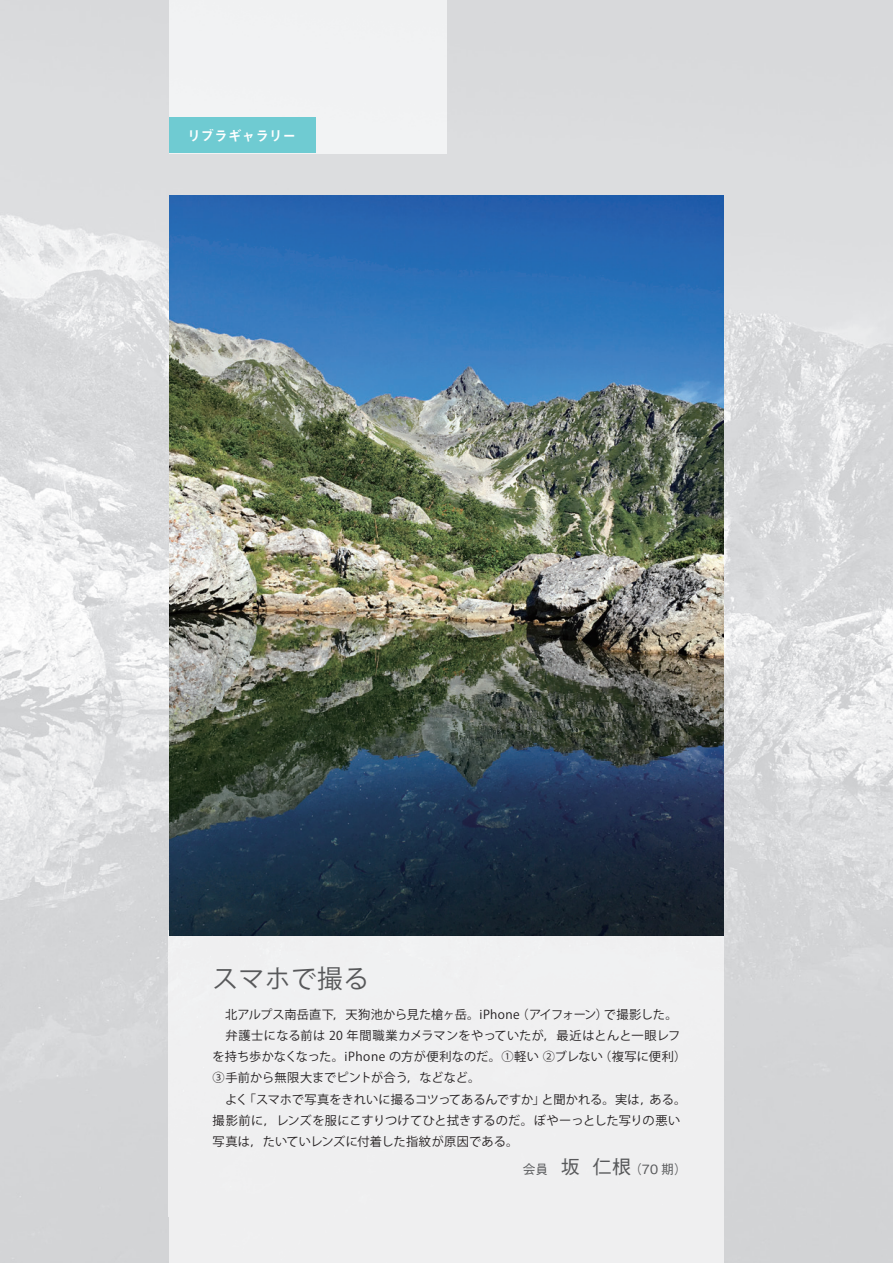
<style>
.page{position:relative;width:893px;height:1263px;background:#fff}
.page>*{position:absolute;margin:0;border:0;box-sizing:border-box;transform-origin:0 0}
.t1{font:25.5px "Koz Go Pro";letter-spacing:.025em;color:#57585a}
.t2{font:13.8px "Midashi Go Pro MB31";letter-spacing:-.01em;color:#fff}
.t3{font:500 12.75px "Gothic BBB Pro";color:#57585a}
.t4{font:12.15px/21.3px "Koz Go Pro";letter-spacing:.005em;color:#231f20}
.s1{font-size:19.2px}
</style>
<div class="page">
<img style="left:0;top:0;width:893px;height:1263px">
<div style="left:168px;top:931px;width:556px;height:332px;background:#efeff0"></div>
<div style="left:169px;top:0;width:277px;height:153px;background:#f1f2f3"></div>
<div style="left:169px;top:118px;width:147px;height:35px;background:#6fcbd2"></div>
<img style="left:169px;top:196px;width:555px;height:739px">
<p class="t2" style="left:187px;top:124px;width:111px">リブラギャラリー</p>
<h1 class="t1" style="left:213px;top:962px;width:158px">スマホで撮る</h1>
<p class="t4" style="left:213px;top:1004px;width:475px">　北アルプス南岳直下，天狗池から見た槍ヶ岳。iPhone（アイフォーン）で撮影した。　弁護士になる前は 20 年間職業カメラマンをやっていたが，最近はとんと一眼レフを持ち歩かなくなった。iPhone の方が便利なのだ。①軽い ②ブレない（複写に便利）③手前から無限大までピントが合う，などなど。<br>　よく「スマホで写真をきれいに撮るコツってあるんですか」と聞かれる。実は，ある。撮影前に，レンズを服にこすりつけてひと拭きするのだ。ぼやーっとした写りの悪い写真は，たいていレンズに付着した指紋が原因である。</p>
<p class="t3" style="left:523px;top:1158px;width:166px">会員　<span class="s1">坂 仁根</span>（70 期）</p>
</div>
